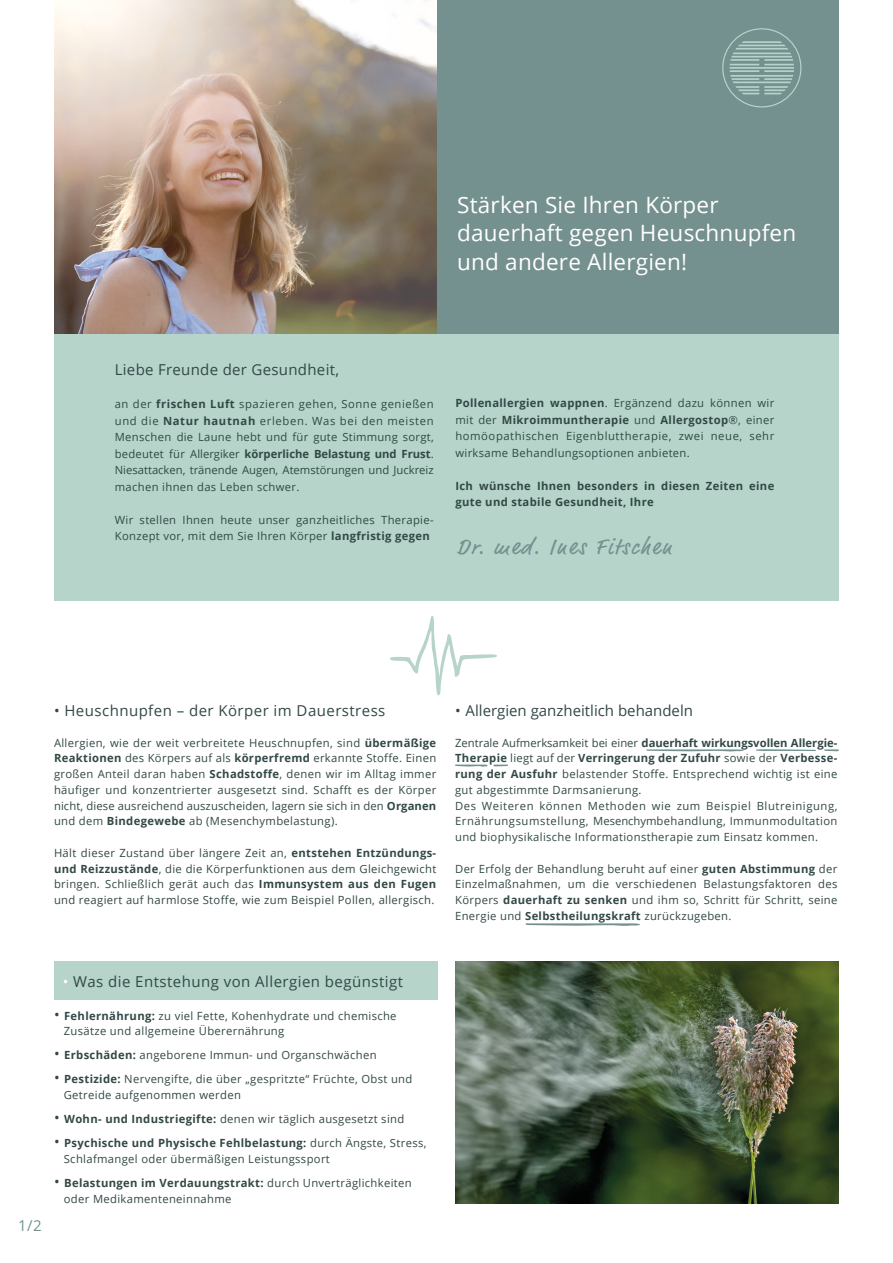
<style>
.page{position:relative;width:893px;height:1263px;background:#fff}
.page>*{position:absolute;margin:0;border:0;box-sizing:border-box;transform-origin:0 0}
.t1{font:22.5px/28.5px "Open Sans";letter-spacing:.01em;color:#fff}
.t2{font:22.5px "Market Pro";letter-spacing:.09em;color:#75918f}
.t3{font:15px "Open Sans";letter-spacing:.03em;color:#324846}
.t4{font:15px "Open Sans";color:#324846}
.t5{font:15px "Open Sans";color:#75918f}
.t6{font:11.25px/15.8px "Open Sans";letter-spacing:.03em;color:#324846;text-align:justify}
.t7{font:700 11.25px/16.5px "Open Sans";letter-spacing:.03em;color:#324846}
.s1{font-weight:700}
.s2{color:#fff}
.s3{font-size:15px}
.s4{font-weight:400;font-size:15px}
.s5{font-weight:400}
</style>
<div class="page">
<div style="left:54px;top:962px;width:384px;height:38px;background:#b6d4ca"></div>
<svg style="left:390px;top:616px;width:107px;height:79px"></svg>
<div style="left:54px;top:333px;width:785px;height:268px;background:#b6d4ca"></div>
<div style="left:436px;top:0;width:403px;height:334px;background:#75918f"></div>
<img style="left:54px;top:0;width:382px;height:334px">
<svg style="left:730px;top:41px;width:64px;height:53px"></svg>
<div style="left:722px;top:28px;width:79px;height:79px;border:1px solid #b6d4ca;border-radius:50%"></div>
<img style="left:455px;top:962px;width:384px;height:242px">
<svg style="left:525px;top:923px;width:115px;height:3px"></svg>
<svg style="left:824px;top:749px;width:15px;height:2px"></svg>
<svg style="left:646px;top:749px;width:170px;height:3px"></svg>
<svg style="left:455px;top:764px;width:53px;height:3px"></svg>
<p class="t1" style="left:457px;top:190px;width:341px">Stärken Sie Ihren Körper dauerhaft gegen Heuschnupfen und andere Allergien!</p>
<p class="t3" style="left:115px;top:359px;width:226px">Liebe Freunde der Gesundheit,</p>
<p class="t6" style="left:115px;top:395px;width:320px;line-height:16.5px">an der <span class="s1">frischen Luft</span> spazieren gehen, Sonne genießen und die <span class="s1">Natur hautnah</span> erleben. Was bei den meisten Menschen die Laune hebt und für gute Stimmung sorgt, bedeutet für Allergiker <span class="s1">körperliche Belastung und Frust</span>.<br>Niesattacken, tränende Augen, Atemstörungen und Juckreiz machen ihnen das Leben schwer.</p>
<p class="t6" style="left:115px;top:511px;width:320px;line-height:16.5px">Wir stellen Ihnen heute unser ganzheitliches Therapie-<br>Konzept vor, mit dem Sie Ihren Körper <span class="s1">langfristig gegen</span></p>
<p class="t6" style="left:455px;top:395px;width:320px;line-height:16.5px"><span class="s1">Pollenallergien wappnen</span>. Ergänzend dazu können wir mit der <span class="s1">Mikroimmuntherapie</span> und <span class="s1">Allergostop</span>®, einer homöopathischen Eigenbluttherapie, zwei neue, sehr wirksame Behandlungsoptionen anbieten.</p>
<p class="t7" style="left:455px;top:477px;width:320px">Ich wünsche Ihnen besonders in diesen Zeiten eine gute und stabile Gesundheit, Ihre</p>
<p class="t2" style="left:457px;top:532px;width:216px">Dr. med. Ines Fitschen</p>
<p class="t3" style="left:54px;top:700px;width:333px">• Heuschnupfen – der Körper im Dauerstress</p>
<p class="t6" style="left:54px;top:734px;width:384px">Allergien, wie der weit verbreitete Heuschnupfen, sind <span class="s1">übermäßige Reaktionen</span> des Körpers auf als <span class="s1">körperfremd</span> erkannte Stoffe. Einen großen Anteil daran haben <span class="s1">Schadstoffe</span>, denen wir im Alltag immer häufiger und konzentrierter ausgesetzt sind. Schafft es der Körper nicht, diese ausreichend auszuscheiden, lagern sie sich in den <span class="s1">Organen </span>und dem <span class="s1">Bindegewebe</span> ab (Mesenchymbelastung).</p>
<p class="t6" style="left:54px;top:844px;width:384px">Hält dieser Zustand über längere Zeit an, <span class="s1">entstehen Entzündungs&shy;und Reizzustände</span>, die die Körperfunktionen aus dem Gleichgewicht bringen. Schließlich gerät auch das <span class="s1">Immunsystem aus den Fugen </span>und reagiert auf harmlose Stoffe, wie zum Beispiel Pollen, allergisch.</p>
<p class="t4" style="left:455px;top:700px;width:239px">• Allergien ganzheitlich behandeln</p>
<p class="t6" style="left:455px;top:734px;width:384px">Zentrale Aufmerksamkeit bei einer <span class="s1">dauerhaft wirkungsvollen Allergie-Therapie</span> liegt auf der <span class="s1">Verringerung der Zufuhr</span> sowie der <span class="s1">Verbesse&shy;rung der Ausfuhr</span> belastender Stoffe. Entsprechend wichtig ist eine gut abgestimmte Darmsanierung.</p>
<p class="t6" style="left:455px;top:797px;width:384px">Des Weiteren können Methoden wie zum Beispiel Blutreinigung, Ernährungsumstellung, Mesenchymbehandlung, Immunmodultation und biophysikalische Informationstherapie zum Einsatz kommen.</p>
<p class="t6" style="left:455px;top:860px;width:384px">Der Erfolg der Behandlung beruht auf einer <span class="s1">guten Abstimmung</span> der Einzelmaßnahmen, um die verschiedenen Belastungsfaktoren des Körpers <span class="s1">dauerhaft zu senken</span> und ihm so, Schritt für Schritt, seine Energie und <span class="s1">Selbstheilungskraft</span> zurückzugeben.</p>
<p class="t5" style="left:18px;top:1215px;width:25px">1/2</p>
<p class="t3" style="left:63px;top:971px;width:342px"><span class="s2">•</span> Was die Entstehung von Allergien begünstigt</p>
<p class="t6" style="left:54px;top:1007px;width:344px"><span class="s3">•</span> <span class="s1">Fehlernährung:</span> zu viel Fette, Kohenhydrate und chemische</p>
<p class="t6" style="left:64px;top:1023px;width:222px">Zusätze und allgemeine Überernährung</p>
<p class="t6" style="left:54px;top:1047px;width:324px"><span class="s3">•</span> <span class="s1">Erbschäden:</span> angeborene Immun- und Organschwächen</p>
<p class="t6" style="left:54px;top:1071px;width:360px"><span class="s3">•</span> <span class="s1">Pestizide:</span> Nervengifte, die über „gespritzte“ Früchte, Obst und</p>
<p class="t6" style="left:64px;top:1087px;width:179px">Getreide aufgenommen werden</p>
<p class="t6" style="left:54px;top:1111px;width:352px"><span class="s3">•</span> <span class="s1">Wohn- und Industriegifte:</span> denen wir täglich ausgesetzt sind</p>
<p class="t7" style="left:54px;top:1134px;width:374px"><span class="s4">•</span> Psychische und Physische Fehlbelastung: <span class="s5">durch Ängste, Stress,</span></p>
<p class="t6" style="left:64px;top:1150px;width:268px">Schlafmangel oder übermäßigen Leistungssport</p>
<p class="t7" style="left:54px;top:1174px;width:359px"><span class="s4">•</span> Belastungen im Verdauungstrakt: <span class="s5">durch Unverträglichkeiten</span></p>
<p class="t6" style="left:64px;top:1190px;width:169px">oder Medikamenteneinnahme</p>
</div>
